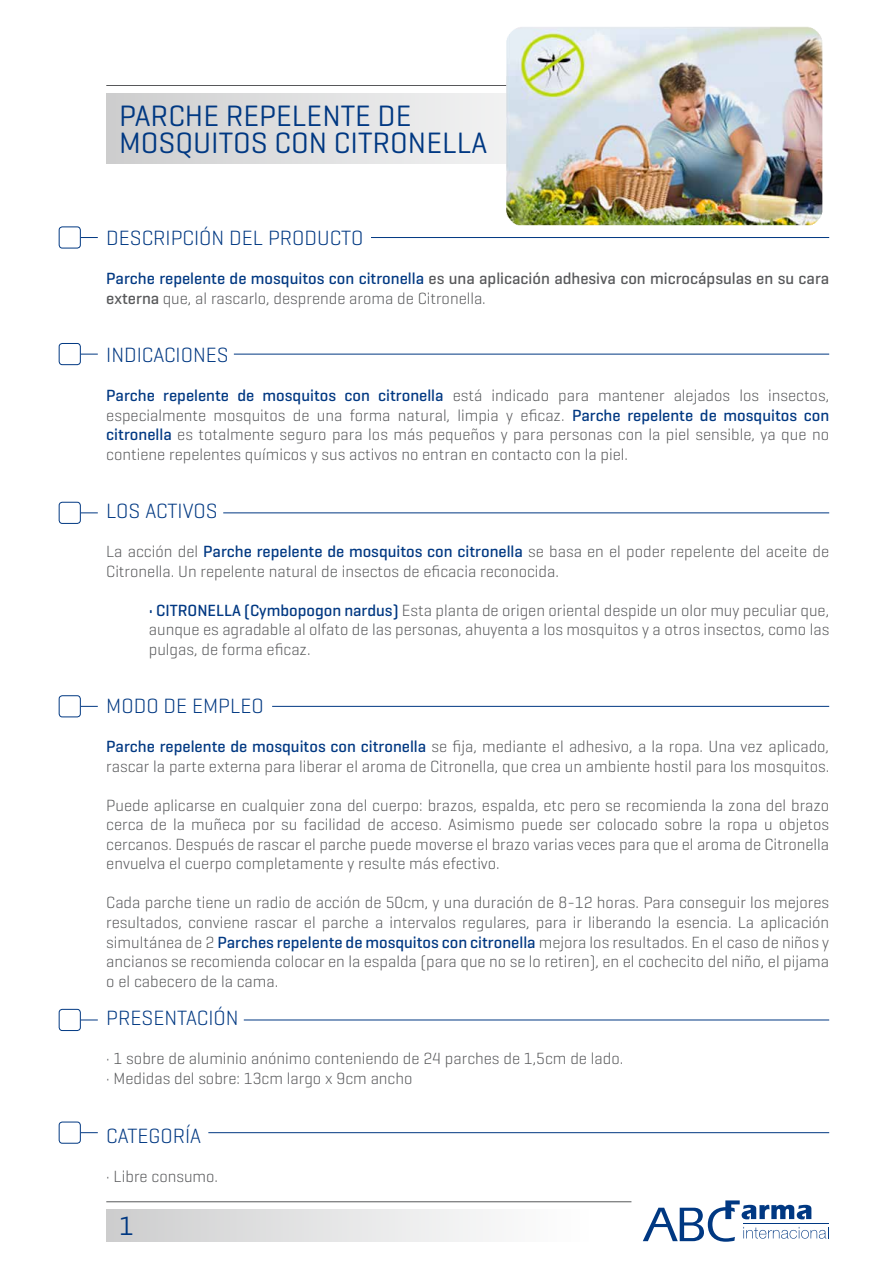
<style>
.page{position:relative;width:893px;height:1263px;background:#fff}
.page>*{position:absolute;margin:0;border:0;box-sizing:border-box;transform-origin:0 0}
.t1{font:30px/27px "Geogrotesque";color:#003882}
.t2{font:27px "Geogrotesque";color:#003882}
.t3{font:300 21px "Geogrotesque";color:#003882}
.t4{font:300 16.5px/19.5px "Geogrotesque";color:#57585a;text-align:justify}
.t5{font:500 16.5px/19.5px "Geogrotesque";color:#57585a}
.s1{color:#003882}
.s2{font-weight:300}
.s3{font-weight:500;color:#003882}
</style>
<div class="page">
<div style="left:106px;top:1210px;width:525px;height:32px;background:linear-gradient(to right,#cecfcf,#fff)"></div>
<svg style="left:106px;top:94px;width:392px;height:70px;background:#dfdfe0"></svg>
<hr style="left:106px;top:1201px;width:525px;height:1px;background:#57585a">
<hr style="left:106px;top:85px;width:481px;height:1px;background:#57585a">
<svg style="left:643px;top:1200px;width:186px;height:42px"></svg>
<hr style="left:743px;top:1223px;width:86px;height:1px;background:#003882">
<hr style="left:371px;top:237px;width:458px;height:1px;background:#003882">
<div style="left:59px;top:226px;width:22px;height:22px;border:1px solid #003882;border-radius:3px"></div>
<svg style="left:81px;top:237px;width:17px;height:1px"></svg>
<hr style="left:272px;top:706px;width:557px;height:1px;background:#003882">
<div style="left:59px;top:695px;width:22px;height:22px;border:1px solid #003882;border-radius:3px"></div>
<svg style="left:81px;top:706px;width:17px;height:1px"></svg>
<hr style="left:244px;top:1019px;width:585px;height:1px;background:#003882">
<div style="left:59px;top:1009px;width:22px;height:22px;border:1px solid #003882;border-radius:3px"></div>
<svg style="left:81px;top:1019px;width:17px;height:1px"></svg>
<hr style="left:208px;top:1132px;width:621px;height:1px;background:#003882">
<div style="left:59px;top:1121px;width:22px;height:23px;border:1px solid #003882;border-radius:3px"></div>
<svg style="left:81px;top:1132px;width:17px;height:1px"></svg>
<hr style="left:234px;top:354px;width:595px;height:1px;background:#003882">
<div style="left:59px;top:343px;width:22px;height:22px;border:1px solid #003882;border-radius:3px"></div>
<svg style="left:81px;top:354px;width:17px;height:1px"></svg>
<hr style="left:223px;top:512px;width:606px;height:1px;background:#003882">
<div style="left:59px;top:502px;width:22px;height:22px;border:1px solid #003882;border-radius:3px"></div>
<svg style="left:81px;top:512px;width:17px;height:1px"></svg>
<img style="left:498px;top:26px;width:325px;height:200px">
<h1 class="t1" style="left:119px;top:101px;width:370px">PARCHE REPELENTE DE<br>MOSQUITOS CON CITRONELLA</h1>
<p class="t3" style="left:106px;top:225px;width:259px">DESCRIPCIÓN DEL PRODUCTO</p>
<p class="t5" style="left:106px;top:269px;width:724px"><span class="s1">Parche repelente de mosquitos con citronella</span> es una aplicación adhesiva con microcápsulas en su cara externa <span class="s2">que, al rascarlo, desprende aroma de Citronella.</span></p>
<p class="t3" style="left:106px;top:342px;width:124px">INDICACIONES</p>
<p class="t4" style="left:106px;top:385px;width:724px"><span class="s3">Parche repelente de mosquitos con citronella</span> está indicado para mantener alejados los insectos, especialmente mosquitos de una forma natural, limpia y eficaz. <span class="s3">Parche repelente de mosquitos con citronella</span> es totalmente seguro para los más pequeños y para personas con la piel sensible, ya que no contiene repelentes químicos y sus activos no entran en contacto con la piel.</p>
<p class="t3" style="left:106px;top:498px;width:113px">LOS ACTIVOS</p>
<p class="t4" style="left:106px;top:541px;width:724px">La acción del <span class="s3">Parche repelente de mosquitos con citronella</span> se basa en el poder repelente del aceite de<br>Citronella. Un repelente natural de insectos de eficacia reconocida.</p>
<p class="t4" style="left:149px;top:600px;width:682px"><span class="s3">• CITRONELLA (Cymbopogon nardus)</span> Esta planta de origen oriental despide un olor muy peculiar que, aunque es agradable al olfato de las personas, ahuyenta a los mosquitos y a otros insectos, como las pulgas, de forma eficaz.</p>
<p class="t3" style="left:106px;top:693px;width:159px">MODO DE EMPLEO</p>
<p class="t4" style="left:106px;top:736px;width:724px"><span class="s3">Parche repelente de mosquitos con citronella</span> se fija, mediante el adhesivo, a la ropa. Una vez aplicado, rascar la parte externa para liberar el aroma de Citronella, que crea un ambiente hostil para los mosquitos.</p>
<p class="t4" style="left:106px;top:795px;width:724px">Puede aplicarse en cualquier zona del cuerpo: brazos, espalda, etc pero se recomienda la zona del brazo cerca de la muñeca por su facilidad de acceso. Asimismo puede ser colocado sobre la ropa u objetos cercanos. Después de rascar el parche puede moverse el brazo varias veces para que el aroma de Citronella envuelva el cuerpo completamente y resulte más efectivo.</p>
<p class="t4" style="left:106px;top:892px;width:724px">Cada parche tiene un radio de acción de 50cm, y una duración de 8-12 horas. Para conseguir los mejores resultados, conviene rascar el parche a intervalos regulares, para ir liberando la esencia. La aplicación simultánea de 2 <span class="s3">Parches repelente de mosquitos con citronella</span> mejora los resultados. En el caso de niños y ancianos se recomienda colocar en la espalda (para que no se lo retiren), en el cochecito del niño, el pijama o el cabecero de la cama.</p>
<p class="t3" style="left:106px;top:1005px;width:134px">PRESENTACIÓN</p>
<p class="t4" style="left:106px;top:1048px;width:518px">· 1 sobre de aluminio anónimo conteniendo de 24 parches de 1,5cm de lado. · Medidas del sobre: 13cm largo x 9cm ancho</p>
<p class="t3" style="left:106px;top:1122px;width:96px">CATEGORÍA</p>
<p class="t4" style="left:106px;top:1165px;width:113px">· Libre consumo.</p>
<h2 class="t2" style="left:119px;top:1209px;width:16px">1</h2>
</div>
